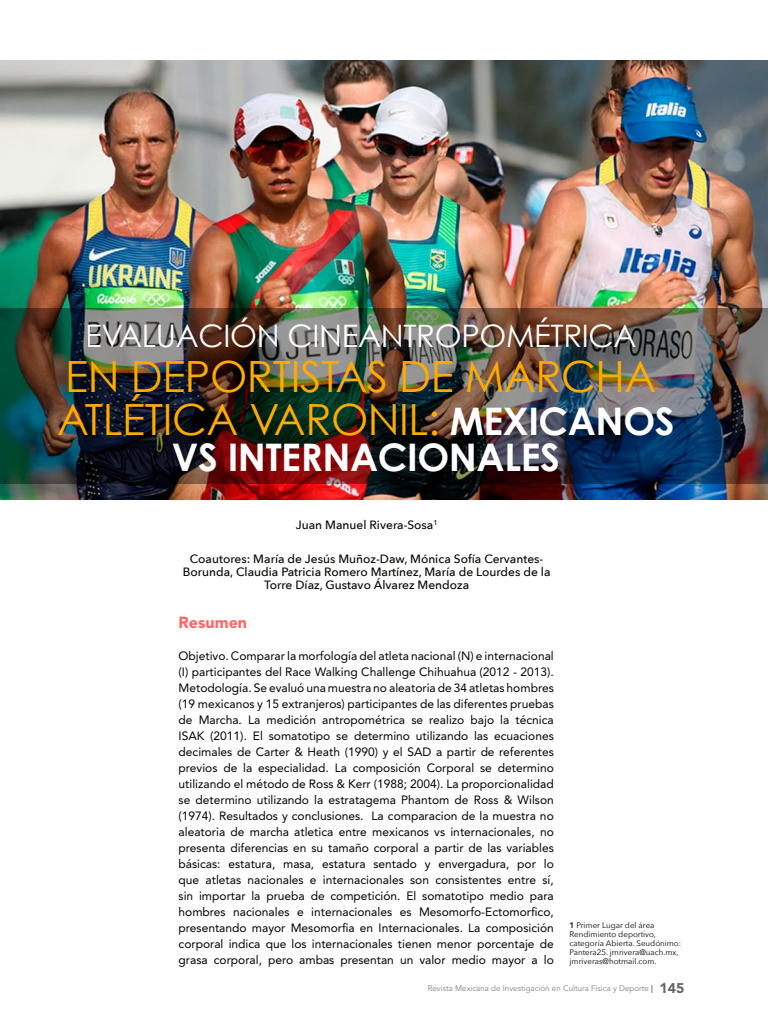
<style>
.page{position:relative;width:768px;height:1024px;background:#fff}
.page>*{position:absolute;margin:0;border:0;box-sizing:border-box;transform-origin:0 0}
.t1{font:43px/42.8px "Century Gothic";letter-spacing:-.01em;color:#ffab00}
.t2{font:700 38px "Century Gothic";letter-spacing:-.01em;color:#fff}
.t3{font:31px "Century Gothic";letter-spacing:-.01em;color:#fff}
.t4{font:900 16px "Avenir LT Std";color:#f66}
.t5{font:12px/16px "Avenir LT Std";color:#000;text-align:justify}
.t6{font:500 12px/13px "Avenir Next";color:#0a0600;text-align:center}
.t7{font:8px/9px "Avenir Next";color:#0a0600}
.t8{font:8px "Avenir LT Std";color:#818181}
.s1{font-weight:700;font-size:38px;color:#fff}
.s2{font-weight:600}
.s3{color:#000}
.s4{font-weight:900;font-size:14px;color:#666}
</style>
<div class="page">
<img style="left:0;top:60px;width:768px;height:440px">
<img style="left:0;top:308px;width:768px;height:175px">
<h3 class="t3" style="left:85px;top:317px;width:553px">EVALUACIÓN CINEANTROPOMÉTRICA</h3>
<h1 class="t1" style="left:57px;top:354px;width:619px">EN DEPORTISTAS DE MARCHA<br>ATLÉTICA VARONIL: <span class="s1">MEXICANOS</span></h1>
<h2 class="t2" style="left:172px;top:433px;width:389px">VS INTERNACIONALES</h2>
<p class="t6" style="left:296px;top:518px;width:143px">Juan Manuel Rivera-Sosa<sup>1</sup></p>
<p class="t6" style="left:183px;top:552px;width:369px">Coautores: María de Jesús Muñoz-Daw, Mónica Sofía Cervantes-<br>Borunda, Claudia Patricia Romero Martínez, María de Lourdes de la<br>Torre Díaz, Gustavo Álvarez Mendoza</p>
<h3 class="t4" style="left:179px;top:613px;width:70px">Resumen</h3>
<p class="t5" style="left:179px;top:648px;width:377px">Objetivo. Comparar la morfología del atleta nacional (N) e internacional (I) participantes del Race Walking Challenge Chihuahua (2012 - 2013).<br>Metodología. Se evaluó una muestra no aleatoria de 34 atletas hombres (19 mexicanos y 15 extranjeros) participantes de las diferentes pruebas de Marcha. La medición antropométrica se realizo bajo la técnica ISAK (2011). El somatotipo se determino utilizando las ecuaciones decimales de Carter &amp; Heath (1990) y el SAD a partir de referentes previos de la especialidad. La composición Corporal se determino utilizando el método de Ross &amp; Kerr (1988; 2004). La proporcionalidad se determino utilizando la estratagema Phantom de Ross &amp; Wilson (1974). Resultados y conclusiones. La comparacion de la muestra no aleatoria de marcha atletica entre mexicanos vs internacionales, no presenta diferencias en su tamaño corporal a partir de las variables básicas: estatura, masa, estatura sentado y envergadura, por lo que atletas nacionales e internacionales son consistentes entre sí, sin importar la prueba de competición. El somatotipo medio para hombres nacionales e internacionales es Mesomorfo-Ectomorfico, presentando mayor Mesomorfia en Internacionales. La composición corporal indica que los internacionales tienen menor porcentaje de grasa corporal, pero ambas presentan un valor medio mayor a lo</p>
<p class="t7" style="left:570px;top:920px;width:113px"><span class="s2">1</span> Primer Lugar del área<br>Rendimiento deportivo, categoría Abierta. Seudónimo:<br>Pantera25. jmrivera@uach.mx, jmriveras@hotmail.com.</p>
<p class="t8" style="left:428px;top:983px;width:258px">Revista Mexicana de Investigación en Cultura Física y Deporte <span class="s3">|</span> <span class="s4">145</span></p>
</div>
